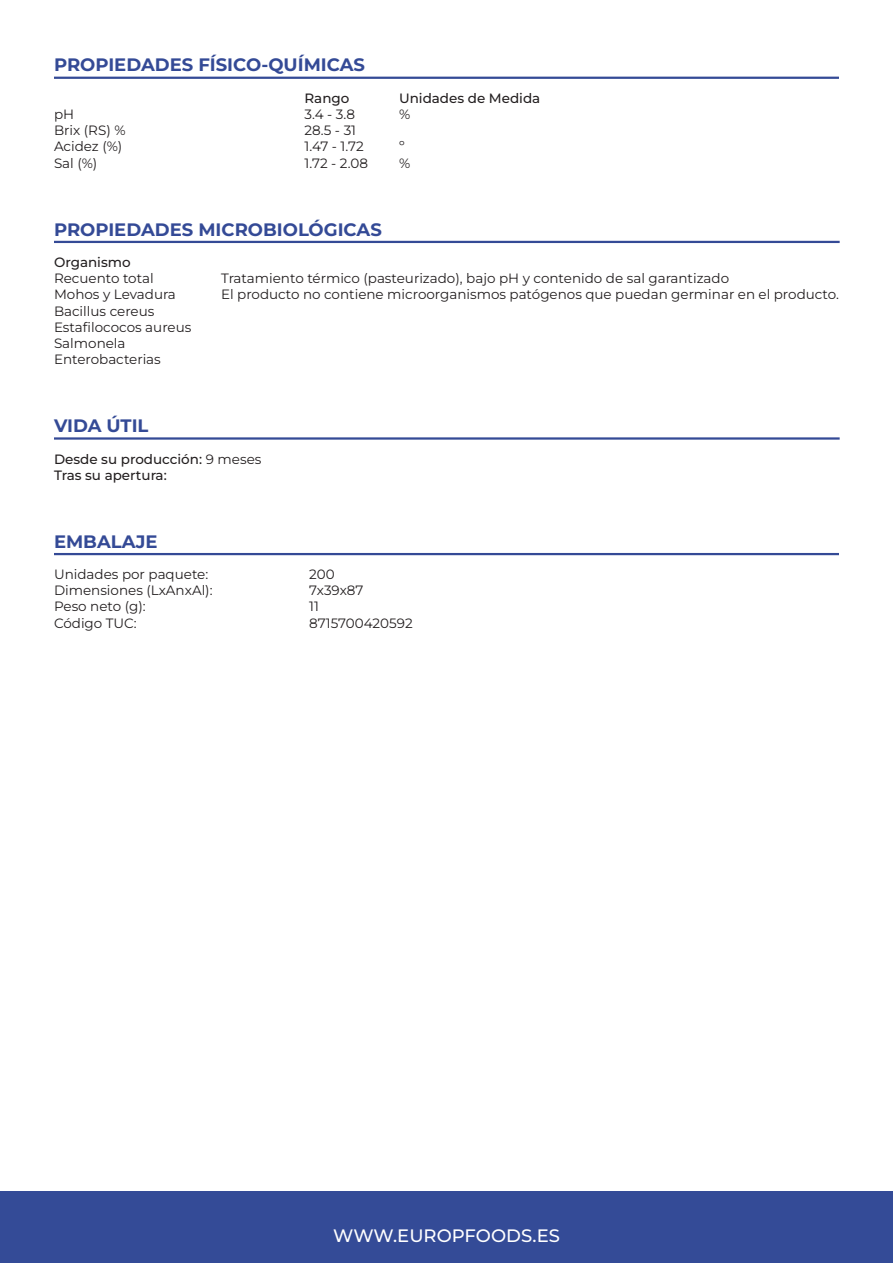
<style>
.page{position:relative;width:893px;height:1263px;background:#fff}
.page>*{position:absolute;margin:0;border:0;box-sizing:border-box;transform-origin:0 0}
.t1{font:700 18px "Montserrat";color:#344a96}
.t2{font:500 18px "Montserrat";color:#fff}
.t3{font:13.5px/16.2px "Montserrat";color:#231f20}
.t4{font:500 13.5px/16.2px "Montserrat";color:#231f20}
.s1{font-weight:400}
</style>
<div class="page">
<div style="left:0;top:1191px;width:893px;height:72px;background:#344b97"></div>
<hr style="left:54px;top:437px;width:786px;height:3px;background:#344a96">
<hr style="left:54px;top:241px;width:786px;height:2px;background:#344a96">
<hr style="left:54px;top:553px;width:785px;height:2px;background:#344a96">
<hr style="left:54px;top:77px;width:785px;height:2px;background:#344a96">
<h1 class="t1" style="left:54px;top:53px;width:312px">PROPIEDADES FÍSICO-QUÍMICAS</h1>
<p class="t4" style="left:305px;top:90px;width:46px">Rango</p>
<p class="t4" style="left:399px;top:90px;width:143px">Unidades de Medida</p>
<p class="t3" style="left:54px;top:106px;width:22px">pH</p>
<p class="t3" style="left:305px;top:106px;width:52px">3.4 - 3.8</p>
<p class="t3" style="left:399px;top:106px;width:13px">%</p>
<p class="t3" style="left:54px;top:122px;width:73px">Brix (RS) %</p>
<p class="t3" style="left:305px;top:122px;width:53px">28.5 - 31</p>
<p class="t3" style="left:54px;top:138px;width:70px">Acidez (%)</p>
<p class="t3" style="left:305px;top:138px;width:61px">1.47 - 1.72</p>
<p class="t3" style="left:399px;top:138px;width:7px">º</p>
<p class="t3" style="left:54px;top:154px;width:45px">Sal (%)</p>
<p class="t3" style="left:305px;top:154px;width:65px">1.72 - 2.08</p>
<p class="t3" style="left:399px;top:154px;width:13px">%</p>
<h1 class="t1" style="left:54px;top:217px;width:329px">PROPIEDADES MICROBIOLÓGICAS</h1>
<p class="t4" style="left:54px;top:254px;width:78px">Organismo</p>
<p class="t3" style="left:54px;top:270px;width:139px">Recuento total<br>Mohos y Levadura<br>Bacillus cereus<br>Estafilococos aureus<br>Salmonela<br>Enterobacterias</p>
<p class="t3" style="left:221px;top:270px;width:619px">Tratamiento térmico (pasteurizado), bajo pH y contenido de sal garantizado<br>El producto no contiene microorganismos patógenos que puedan germinar en el producto.</p>
<h1 class="t1" style="left:54px;top:414px;width:96px">VIDA ÚTIL</h1>
<p class="t4" style="left:54px;top:450px;width:209px">Desde su producción: <span class="s1">9 meses<br></span>Tras su apertura:</p>
<h1 class="t1" style="left:54px;top:529px;width:105px">EMBALAJE</h1>
<p class="t3" style="left:54px;top:566px;width:156px">Unidades por paquete:</p>
<p class="t3" style="left:309px;top:566px;width:27px">200</p>
<p class="t3" style="left:54px;top:582px;width:160px">Dimensiones (LxAnxAl):</p>
<p class="t3" style="left:309px;top:582px;width:56px">7x39x87</p>
<p class="t3" style="left:54px;top:598px;width:93px">Peso neto (g):</p>
<p class="t3" style="left:309px;top:598px;width:11px">11</p>
<p class="t3" style="left:54px;top:614px;width:84px">Código TUC:</p>
<p class="t3" style="left:309px;top:614px;width:105px">8715700420592</p>
<h1 class="t2" style="left:333px;top:1224px;width:228px">WWW.EUROPFOODS.ES</h1>
</div>
